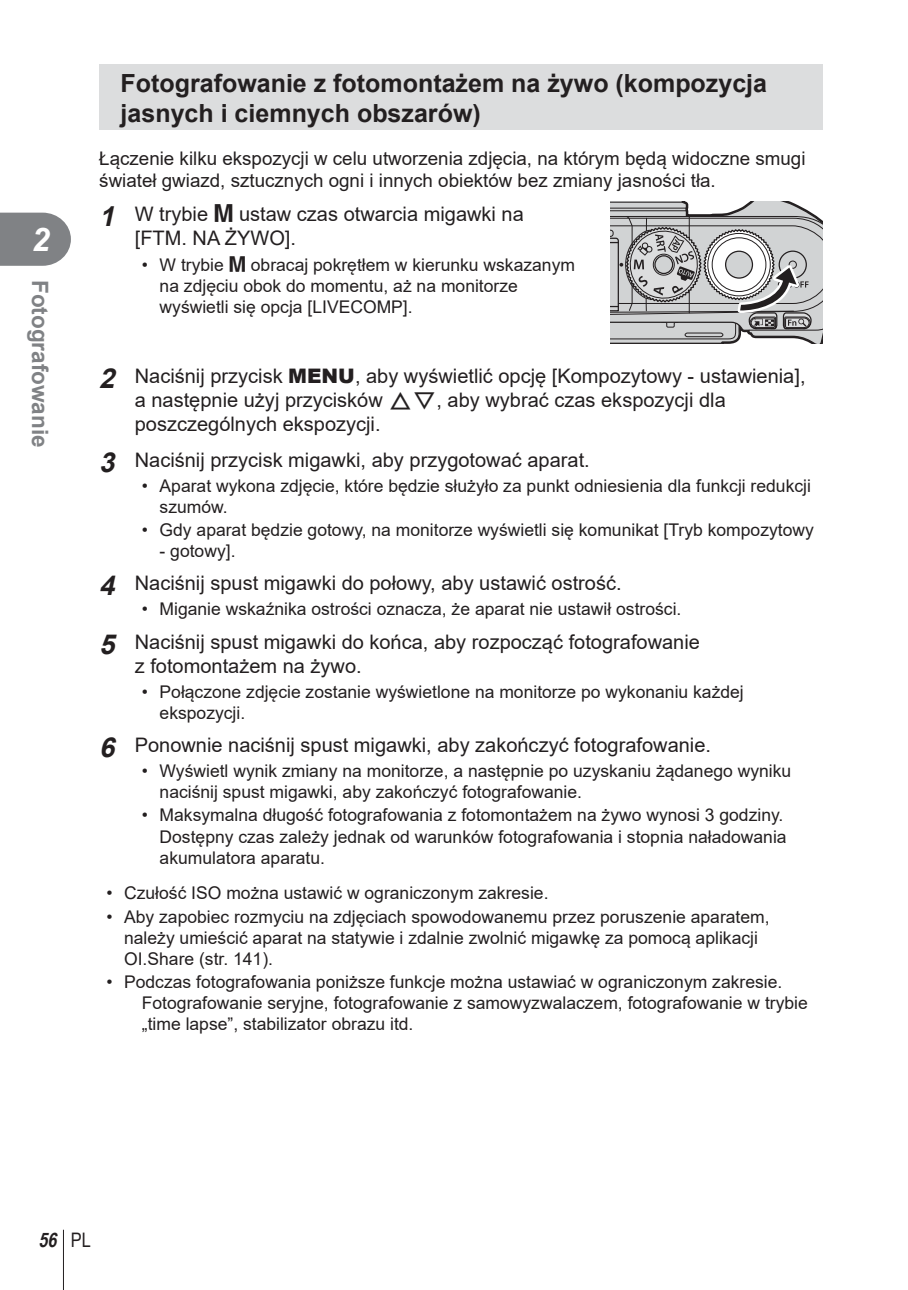
<style>
.page{position:relative;width:908px;height:1290px;background:#fff}
.page>*{position:absolute;margin:0;border:0;box-sizing:border-box;transform-origin:0 0}
.t1{font:italic 700 32.5px "Arial";color:#fff}
.t2{font:700 25px/30px "Arial";color:#231f20}
.t3{font:700 22.5px "Arial";color:#808285}
.t4{font:20px/24px "Arial";color:#231f20}
.t5{font:italic 700 20px "Arial Narrow";color:#231f20}
.t6{font:18.75px/22.5px "Arial";color:#231f20}
.t7{font:17.5px/21px "Arial";color:#231f20}
.s1{font-weight:700;font-style:italic;font-size:27.5px}
.s2{font-family:"Olympus 2"}
.s3{font-weight:900}
.s4{font-family:"olympus 15"}
.s5{font-weight:400;font-style:normal}
</style>
<div class="page">
<svg style="left:0;top:213px;width:71px;height:53px;background:#8b8d8f"></svg>
<hr style="left:63px;top:1230px;width:1px;height:60px;background:#231f20">
<div style="left:99px;top:64px;width:723px;height:65px;background:#dcddde"></div>
<svg style="left:610px;top:202px;width:212px;height:142px;background:#b4b4b5"></svg>
<h1 class="t1" style="left:32px;top:221px;width:20px">2</h1>
<p class="t3" style="left:53px;top:280px;width:169px;rotate:90deg">Fotografowanie</p>
<h2 class="t2" style="left:120px;top:68px;width:647px">Fotografowanie z fotomontażem na żywo (kompozycja jasnych i ciemnych obszarów)</h2>
<p class="t6" style="left:99px;top:147px;width:707px">Łączenie kilku ekspozycji w celu utworzenia zdjęcia, na którym będą widoczne smugi świateł gwiazd, sztucznych ogni i innych obiektów bez zmiany jasności tła.</p>
<p class="t4" style="left:135px;top:202px;width:390px;text-indent:-35px"><span class="s1">1</span> W trybie <span class="s2">M</span> ustaw czas otwarcia migawki na [FTM. NA ŻYWO].</p>
<p class="t7" style="left:159px;top:254px;width:417px;text-indent:-18px">• W trybie <span class="s2">M</span> obracaj pokrętłem w kierunku wskazanym na zdjęciu obok do momentu, aż na monitorze wyświetli się opcja [LIVECOMP].</p>
<p class="t4" style="left:135px;top:364px;width:672px;text-indent:-35px"><span class="s1">2</span> Naciśnij przycisk <span class="s3">MENU</span>, aby wyświetlić opcję [Kompozytowy - ustawienia], a następnie użyj przycisków <span class="s4">FG</span>, aby wybrać czas ekspozycji dla poszczególnych ekspozycji.</p>
<p class="t4" style="left:99px;top:447px;width:491px"><span class="s1">3</span> Naciśnij przycisk migawki, aby przygotować aparat.</p>
<p class="t7" style="left:159px;top:475px;width:652px;text-indent:-18px">• Aparat wykona zdjęcie, które będzie służyło za punkt odniesienia dla funkcji redukcji szumów.</p>
<p class="t7" style="left:142px;top:519px;width:673px">• Gdy aparat będzie gotowy, na monitorze wyświetli się komunikat [Tryb kompozytowy</p>
<p class="t7" style="left:159px;top:540px;width:77px">- gotowy].</p>
<p class="t4" style="left:99px;top:571px;width:523px"><span class="s1">4</span> Naciśnij spust migawki do połowy, aby ustawić ostrość.</p>
<p class="t7" style="left:142px;top:599px;width:541px">• Miganie wskaźnika ostrości oznacza, że aparat nie ustawił ostrości.</p>
<p class="t4" style="left:135px;top:629px;width:566px;text-indent:-35px"><span class="s1">5</span> Naciśnij spust migawki do końca, aby rozpocząć fotografowanie z fotomontażem na żywo.</p>
<p class="t7" style="left:159px;top:681px;width:585px;text-indent:-18px">• Połączone zdjęcie zostanie wyświetlone na monitorze po wykonaniu każdej ekspozycji.</p>
<p class="t4" style="left:99px;top:733px;width:613px"><span class="s1">6</span> Ponownie naciśnij spust migawki, aby zakończyć fotografowanie.</p>
<p class="t7" style="left:159px;top:760px;width:633px;text-indent:-18px">• Wyświetl wynik zmiany na monitorze, a następnie po uzyskaniu żądanego wyniku naciśnij spust migawki, aby zakończyć fotografowanie.</p>
<p class="t7" style="left:159px;top:805px;width:628px;text-indent:-18px">• Maksymalna długość fotografowania z fotomontażem na żywo wynosi 3 godziny.<br>Dostępny czas zależy jednak od warunków fotografowania i stopnia naładowania akumulatora aparatu.</p>
<p class="t7" style="left:106px;top:882px;width:443px">• Czułość ISO można ustawić w ograniczonym zakresie.</p>
<p class="t7" style="left:124px;top:906px;width:646px;text-indent:-18px">• Aby zapobiec rozmyciu na zdjęciach spowodowanemu przez poruszenie aparatem, należy umieścić aparat na statywie i zdalnie zwolnić migawkę za pomocą aplikacji<br>OI.Share (str. 141).</p>
<p class="t7" style="left:142px;top:971px;width:667px;text-indent:-35px">• Podczas fotografowania poniższe funkcje można ustawiać w ograniczonym zakresie.<br>Fotografowanie seryjne, fotografowanie z samowyzwalaczem, fotografowanie w trybie „time lapse”, stabilizator obrazu itd.</p>
<p class="t5" style="left:38px;top:1228px;width:54px">56 <span class="s5">PL</span></p>
</div>
